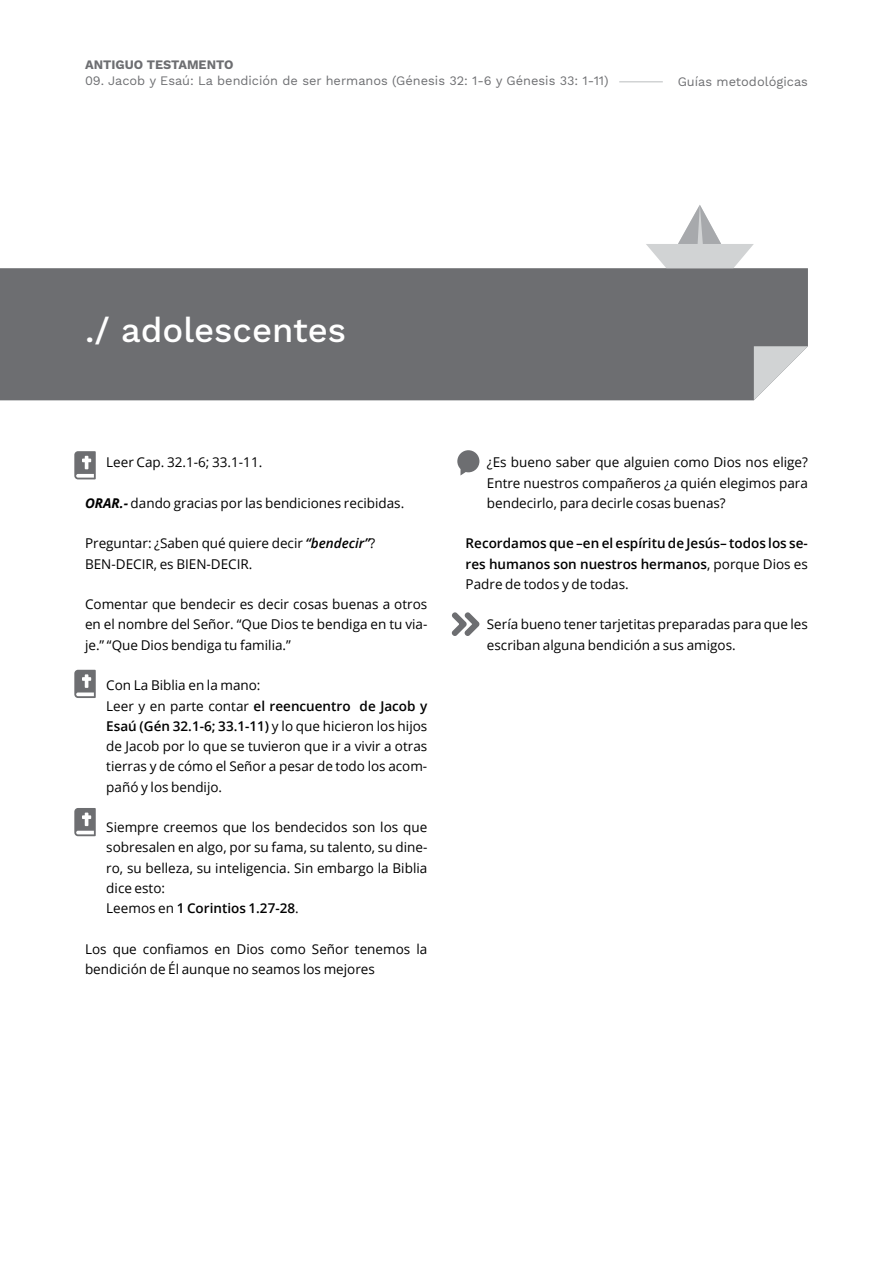
<style>
.page{position:relative;width:893px;height:1263px;background:#fff}
.page>*{position:absolute;margin:0;border:0;box-sizing:border-box;transform-origin:0 0}
.t1{font:500 34.5px "Work Sans";color:#fff}
.t2{font:13.5px/20.2px "Open Sans";color:#000}
.t3{font:600 13.5px/20.2px "Open Sans";color:#000;text-align:justify}
.t4{font:12.75px "Work Sans";color:#6d6e71}
.t5{font:700 12.75px "Work Sans";color:#6d6e71}
.s1{font-weight:700;font-style:italic}
.s2{font-weight:600;font-style:italic}
.s3{font-weight:600}
.s4{font-weight:400}
</style>
<div class="page">
<div style="left:0;top:268px;width:808px;height:132px;background:#6d6e71"></div>
<svg style="left:754px;top:346px;width:54px;height:54px"></svg>
<svg style="left:74px;top:451px;width:22px;height:28px"></svg>
<svg style="left:74px;top:670px;width:22px;height:28px"></svg>
<svg style="left:74px;top:808px;width:22px;height:28px"></svg>
<svg style="left:451px;top:612px;width:29px;height:24px"></svg>
<svg style="left:646px;top:205px;width:108px;height:63px"></svg>
<hr style="left:619px;top:81px;width:44px;height:2px;background:#d1d3d4">
<svg style="left:457px;top:450px;width:22px;height:25px"></svg>
<p class="t5" style="left:85px;top:58px;width:150px">ANTIGUO TESTAMENTO</p>
<p class="t4" style="left:85px;top:73px;width:525px">09. Jacob y Esaú: La bendición de ser hermanos (Génesis 32: 1-6 y Génesis 33: 1-11)</p>
<p class="t4" style="left:678px;top:74px;width:132px">Guías metodológicas</p>
<h1 class="t1" style="left:85px;top:310px;width:263px">./ adolescentes</h1>
<p class="t2" style="left:106px;top:452px;width:157px">Leer Cap. 32.1-6; 33.1-11.</p>
<p class="t2" style="left:85px;top:493px;width:321px"><span class="s1">ORAR.-</span> dando gracias por las bendiciones recibidas.</p>
<p class="t2" style="left:85px;top:533px;width:292px">Preguntar: ¿Saben qué quiere decir <span class="s2">“bendecir”</span>?<br>BEN-DECIR, es BIEN-DECIR.</p>
<p class="t2" style="left:85px;top:594px;width:344px;text-align:justify">Comentar que bendecir es decir cosas buenas a otros en el nombre del Señor. “Que Dios te bendiga en tu via&shy;je.” “Que Dios bendiga tu familia.”</p>
<p class="t2" style="left:106px;top:675px;width:323px">Con La Biblia en la mano:<br>Leer y en parte contar <span class="s3">el reencuentro de Jacob y Esaú (Gén 32.1-6; 33.1-11)</span> y lo que hicieron los hijos de Jacob por lo que se tuvieron que ir a vivir a otras tierras y de cómo el Señor a pesar de todo los acom&shy;pañó y los bendijo.</p>
<p class="t2" style="left:106px;top:817px;width:323px">Siempre creemos que los bendecidos son los que sobresalen en algo, por su fama, su talento, su dine&shy;ro, su belleza, su inteligencia. Sin embargo la Biblia dice esto:<br>Leemos en <span class="s3">1 Corintios 1.27-28</span>.</p>
<p class="t2" style="left:85px;top:938px;width:344px">Los que confiamos en Dios como Señor tenemos la bendición de Él aunque no seamos los mejores</p>
<p class="t2" style="left:487px;top:452px;width:323px;text-align:justify">¿Es bueno saber que alguien como Dios nos elige?<br>Entre nuestros compañeros ¿a quién elegimos para bendecirlo, para decirle cosas buenas?</p>
<p class="t3" style="left:466px;top:533px;width:344px">Recordamos que –en el espíritu de Jesús– todos los se&shy;res humanos son nuestros hermanos<span class="s4">, porque Dios es Padre de todos y de todas.</span></p>
<p class="t2" style="left:487px;top:614px;width:323px">Sería bueno tener tarjetitas preparadas para que les escriban alguna bendición a sus amigos.</p>
</div>
